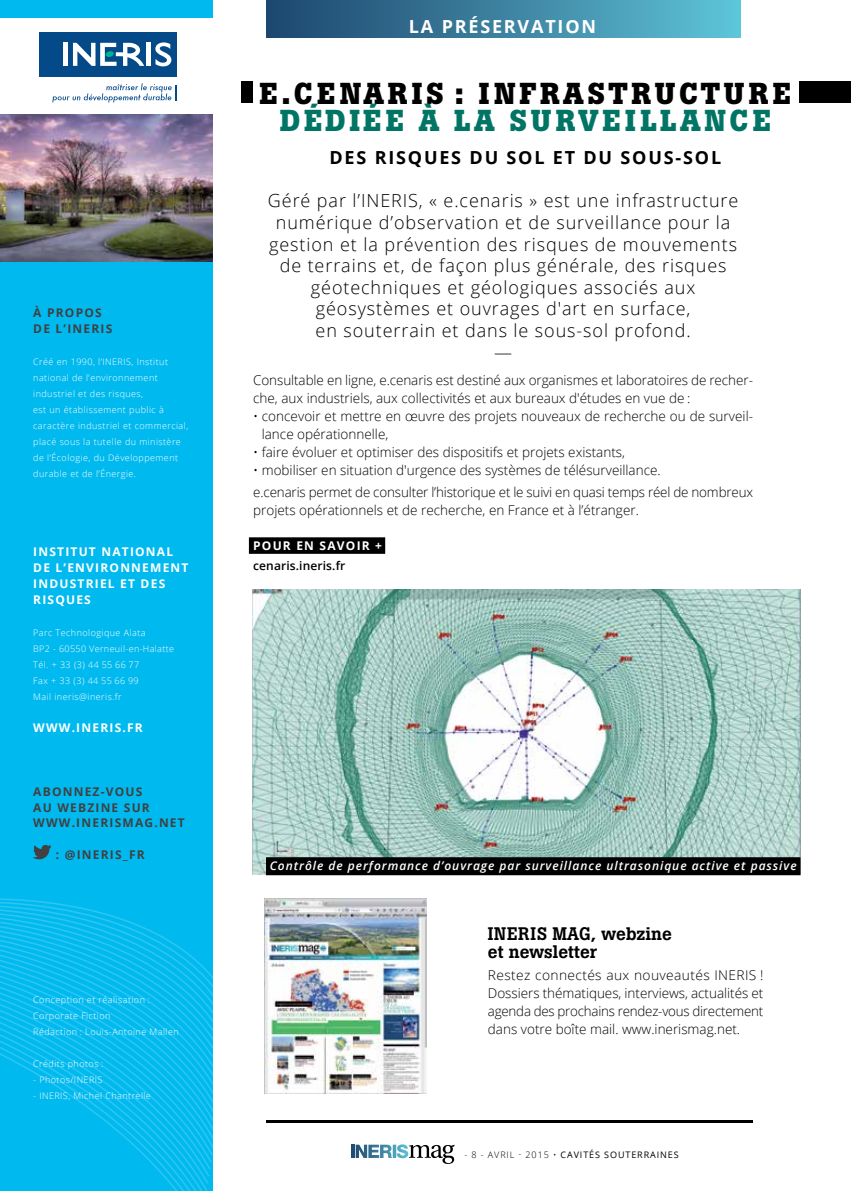
<style>
.page{position:relative;width:851px;height:1191px;background:#fff}
.page>*{position:absolute;margin:0;border:0;box-sizing:border-box;transform-origin:0 0}
.t1{font:700 30px "Boton";letter-spacing:.12em;color:#000}
.t2{font:700 30px "Boton";letter-spacing:.12em;color:#007565}
.t3{font:300 18px/21.6px "Open Sans";letter-spacing:.05em;color:#000;text-align:center}
.t4{font:500 18px/18px "Boton";color:#000}
.t5{font:700 18px "Open Sans";letter-spacing:.1em;color:#000}
.t6{font:700 18px "Open Sans";letter-spacing:.1em;color:#fff}
.t7{font:300 13.5px/18px "Open Sans";color:#000}
.t8{font:700 12px/15.9px "Open Sans";letter-spacing:.1em;color:#fff}
.t9{font:italic 600 12px "Open Sans";letter-spacing:.08em;color:#fff}
.t10{font:700 12px/15.9px "Open Sans";letter-spacing:.1em;color:#414042}
.t11{font:600 12px "Open Sans";letter-spacing:.01em;color:#000}
.t12{font:300 9px/15.9px "Open Sans";letter-spacing:.05em;color:#fff}
.t13{font:9px "Open Sans";letter-spacing:.1em;color:#000}
.s1{font-weight:300}
</style>
<div class="page">
<hr style="left:266px;top:1120px;width:487px;height:3px;background:#000">
<div style="left:0;top:0;width:212px;height:1191px;background:#00baef"></div>
<img style="left:0;top:114px;width:212px;height:148px">
<div style="left:0;top:18px;width:216px;height:96px;background:#fff"></div>
<svg style="left:0;top:974px;width:203px;height:217px"></svg>
<svg style="left:33px;top:844px;width:18px;height:15px"></svg>
<div style="left:266px;top:0;width:474px;height:38px;background:linear-gradient(to right,#1c446c,#5ec3d7)"></div>
<svg style="left:52px;top:83px;width:125px;height:19px"></svg>
<div style="left:40px;top:32px;width:137px;height:44px;background:#044988"></div>
<div style="left:63px;top:43px;width:5px;height:23px;background:#fff"></div>
<div style="left:146px;top:43px;width:5px;height:23px;background:#fff"></div>
<svg style="left:155px;top:42px;width:16px;height:24px"></svg>
<svg style="left:73px;top:43px;width:71px;height:23px"></svg>
<hr style="left:351px;top:1144px;width:4px;height:14px;background:#1f4d74">
<svg style="left:355px;top:1144px;width:99px;height:20px"></svg>
<img style="left:252px;top:589px;width:548px;height:286px">
<img style="left:265px;top:898px;width:161px;height:15px">
<img style="left:265px;top:913px;width:161px;height:180px">
<div style="left:241px;top:82px;width:12px;height:21px;background:#000"></div>
<div style="left:799px;top:82px;width:51px;height:21px;background:#000"></div>
<div style="left:249px;top:537px;width:136px;height:17px;background:#000"></div>
<div style="left:266px;top:857px;width:534px;height:18px;background:#000"></div>
<p class="t10" style="left:33px;top:304px;width:81px">À PROPOS<br>DE L’INERIS</p>
<p class="t12" style="left:33px;top:353px;width:156px">Créé en 1990, l’INERIS, Institut national de l’environnement industriel et des risques,<br>est un établissement public à caractère industriel et commercial, placé sous la tutelle du ministère de l’Écologie, du Développement durable et de l’Énergie.</p>
<p class="t8" style="left:33px;top:543px;width:157px">INSTITUT NATIONAL<br>DE L’ENVIRONNEMENT<br>INDUSTRIEL ET DES<br>RISQUES</p>
<p class="t12" style="left:33px;top:624px;width:142px">Parc Technologique Alata<br>BP2 - 60550 Verneuil-en-Halatte<br>Tél. + 33 (3) 44 55 66 77<br>Fax + 33 (3) 44 55 66 99<br>Mail ineris@ineris.fr</p>
<p class="t8" style="left:33px;top:719px;width:111px">WWW.INERIS.FR</p>
<p class="t10" style="left:33px;top:783px;width:153px">ABONNEZ-VOUS<br>AU WEBZINE SUR<br>WWW.INERISMAG.NET</p>
<p class="t10" style="left:56px;top:846px;width:90px">: @INERIS_FR</p>
<p class="t12" style="left:33px;top:991px;width:147px">Conception et réalisation :<br>Corporate Fiction<br>Rédaction : Louis-Antoine Mallen</p>
<p class="t12" style="left:33px;top:1055px;width:72px">Crédits photos :</p>
<p class="t12" style="left:33px;top:1071px;width:71px">- Photos/INERIS</p>
<p class="t12" style="left:33px;top:1087px;width:119px">- INERIS, Michel Chantrelle</p>
<h2 class="t6" style="left:409px;top:14px;width:189px">LA PRÉSERVATION</h2>
<h1 class="t1" style="left:259px;top:76px;width:532px">E.CENARIS : INFRASTRUCTURE</h1>
<h1 class="t2" style="left:280px;top:103px;width:492px">DÉDIÉE À LA SURVEILLANCE</h1>
<h2 class="t5" style="left:329px;top:145px;width:393px">DES RISQUES DU SOL ET DU SOUS-SOL</h2>
<p class="t3" style="left:268px;top:189px;width:472px">Géré par l’INERIS, « e.cenaris » est une infrastructure numérique d’observation et de surveillance pour la gestion et la prévention des risques de mouvements de terrains et, de façon plus générale, des risques géotechniques et géologiques associés aux géosystèmes et ouvrages d'art en surface,<br>en souterrain et dans le sous-sol profond.<br>—</p>
<p class="t7" style="left:253px;top:371px;width:501px">Consultable en ligne, e.cenaris est destiné aux organismes et laboratoires de recher&shy;che, aux industriels, aux collectivités et aux bureaux d'études en vue de :</p>
<p class="t7" style="left:262px;top:407px;width:493px;text-indent:-9px">• concevoir et mettre en œuvre des projets nouveaux de recherche ou de surveil&shy;lance opérationnelle,</p>
<p class="t7" style="left:253px;top:443px;width:373px">• faire évoluer et optimiser des dispositifs et projets existants,</p>
<p class="t7" style="left:253px;top:459px;width:501px;line-height:22.2px">• mobiliser en situation d'urgence des systèmes de télésurveillance.<br>e.cenaris permet de consulter l’historique et le suivi en quasi temps réel de nombreux</p>
<p class="t7" style="left:253px;top:501px;width:387px">projets opérationnels et de recherche, en France et à l’étranger.</p>
<p class="t8" style="left:253px;top:537px;width:130px">POUR EN SAVOIR +</p>
<p class="t11" style="left:253px;top:557px;width:94px">cenaris.ineris.fr</p>
<p class="t9" style="left:270px;top:857px;width:528px">Contrôle de performance d’ouvrage par surveillance ultrasonique active et passive</p>
<h2 class="t4" style="left:488px;top:924px;width:185px">INERIS MAG, webzine et newsletter</h2>
<p class="t7" style="left:488px;top:966px;width:277px;text-align:justify">Restez connectés aux nouveautés INERIS !<br>Dossiers thématiques, interviews, actualités et agenda des prochains rendez-vous directement dans votre boîte mail. www.inerismag.net.</p>
<p class="t13" style="left:464px;top:1148px;width:216px"><span class="s1">- 8 - AVRIL </span><sup>-</sup> <span class="s1">2015 •</span> CAVITÉS SOUTERRAINES</p>
</div>
